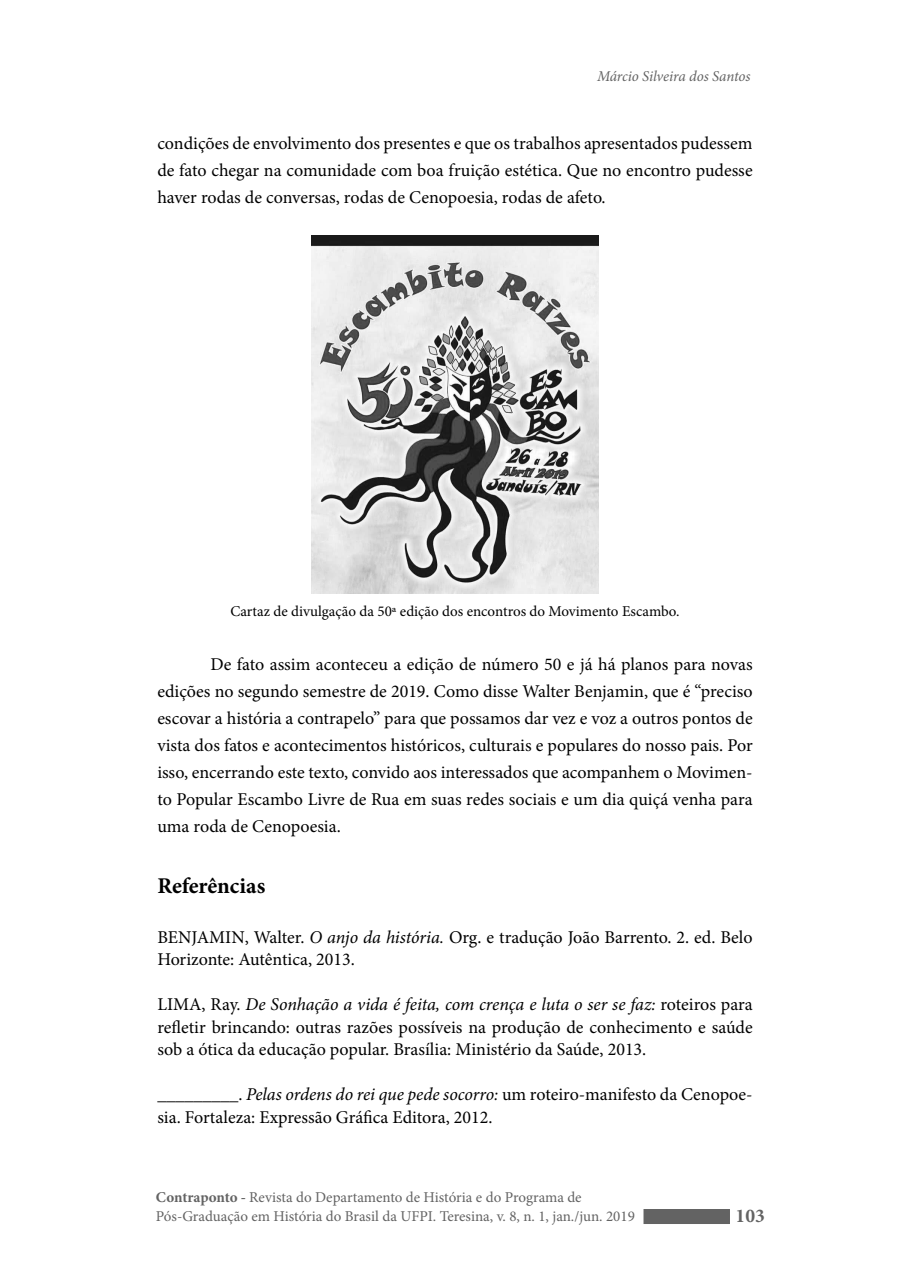
<style>
.page{position:relative;width:910px;height:1280px;background:#fff}
.page>*{position:absolute;margin:0;border:0;box-sizing:border-box;transform-origin:0 0}
.t1{font:700 22.5px "Minion Pro";letter-spacing:-.005em;color:#000}
.t2{font:700 19.5px "Minion Pro";color:#636363}
.t3{font:18px/27px "Minion Pro";color:#000;text-align:justify}
.t4{font:15px/19.5px "Minion Pro";color:#636363}
.t5{font:15px "Minion Pro";color:#000}
.t6{font:italic 15px "Minion Pro";letter-spacing:-.01em;color:#636363}
.s1{font-style:italic}
.s2{font-weight:700}
</style>
<div class="page">
<div style="left:643px;top:1209px;width:87px;height:15px;background:#636363"></div>
<img style="left:312px;top:235px;width:286px;height:359px">
<p class="t6" style="left:597px;top:66px;width:155px">Márcio Silveira dos Santos</p>
<p class="t3" style="left:157px;top:130px;width:597px">condições de envolvimento dos presentes e que os trabalhos apresentados pudessem de fato chegar na comunidade com boa fruição estética. Que no encontro pudesse haver rodas de conversas, rodas de Cenopoesia, rodas de afeto.</p>
<p class="t5" style="left:230px;top:601px;width:451px">Cartaz de divulgação da 50ª edição dos encontros do Movimento Escambo.</p>
<p class="t3" style="left:157px;top:651px;width:597px;text-indent:53px">De fato assim aconteceu a edição de número 50 e já há planos para novas edições no segundo semestre de 2019. Como disse Walter Benjamin, que é “preciso escovar a história a contrapelo” para que possamos dar vez e voz a outros pontos de vista dos fatos e acontecimentos históricos, culturais e populares do nosso pais. Por isso, encerrando este texto, convido aos interessados que acompanhem o Movimen&shy;to Popular Escambo Livre de Rua em suas redes sociais e um dia quiçá venha para uma roda de Cenopoesia.</p>
<p class="t1" style="left:157px;top:870px;width:109px">Referências</p>
<p class="t3" style="left:157px;top:926px;width:597px;line-height:22.5px">BENJAMIN, Walter. <span class="s1">O anjo da história.</span> Org. e tradução João Barrento. 2. ed. Belo<br>Horizonte: Autêntica, 2013.</p>
<p class="t3" style="left:157px;top:993px;width:597px;line-height:22.5px">LIMA, Ray. <span class="s1">De Sonhação a vida é feita, com crença e luta o ser se faz:</span> roteiros para refletir brincando: outras razões possíveis na produção de conhecimento e saúde sob a ótica da educação popular. Brasília: Ministério da Saúde, 2013.</p>
<p class="t3" style="left:157px;top:1083px;width:597px;line-height:22.5px">_________. <span class="s1">Pelas ordens do rei que pede socorro:</span> um roteiro-manifesto da Cenopoe&shy;sia. Fortaleza: Expressão Gráfica Editora, 2012.</p>
<p class="t4" style="left:156px;top:1187px;width:480px"><span class="s2">Contraponto -</span> Revista do Departamento de História e do Programa de<br>Pós-Graduação em História do Brasil da UFPI. Teresina, v. 8, n. 1, jan./jun. 2019</p>
<p class="t2" style="left:736px;top:1202px;width:31px">103</p>
</div>
